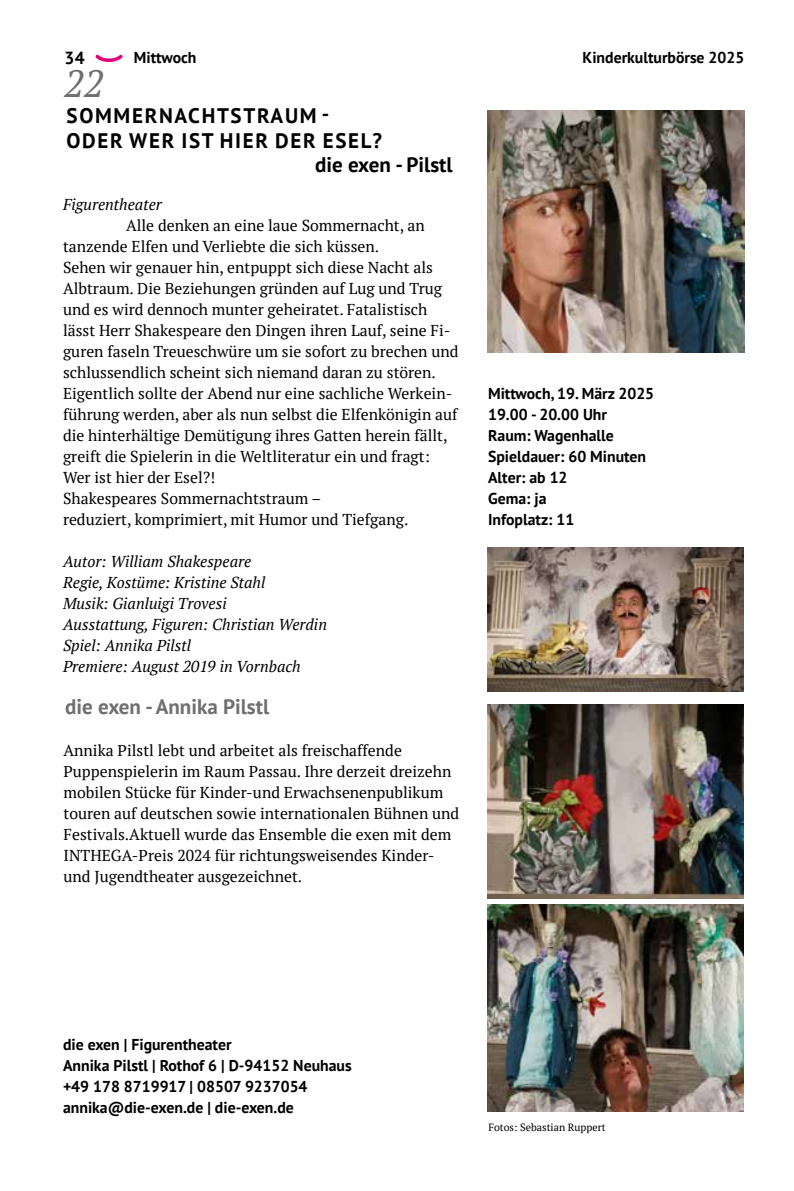
<style>
.page{position:relative;width:794px;height:1191px;background:#fff}
.page>*{position:absolute;margin:0;border:0;box-sizing:border-box;transform-origin:0 0}
.t1{font:italic 37.8px "PT Serif";color:#706f6f}
.t2{font:700 21px "PT Sans";letter-spacing:.08em;color:#000}
.t3{font:700 21px "PT Sans";color:#706f6f}
.t4{font:700 21px "PT Sans";color:#000}
.t5{font:700 17.5px "PT Sans";color:#000}
.t6{font:15.75px/21px "PT Serif";color:#000}
.t7{font:700 15.75px/21px "PT Sans";color:#000}
.t8{font:italic 15.75px/21px "PT Serif";color:#000}
.t9{font:10.5px "PT Serif";color:#000}
</style>
<div class="page">
<svg style="left:95px;top:54px;width:28px;height:8px"></svg>
<img style="left:487px;top:110px;width:257px;height:242px">
<img style="left:487px;top:905px;width:257px;height:206px">
<img style="left:487px;top:547px;width:257px;height:144px">
<img style="left:487px;top:704px;width:257px;height:194px">
<p class="t5" style="left:64px;top:46px;width:22px">34</p>
<p class="t7" style="left:134px;top:47px;width:64px">Mittwoch</p>
<p class="t7" style="left:582px;top:47px;width:163px">Kinderkulturbörse 2025</p>
<h1 class="t1" style="left:64px;top:60px;width:41px">22</h1>
<h2 class="t2" style="left:67px;top:102px;width:264px">SOMMERNACHTSTRAUM -</h2>
<h2 class="t2" style="left:67px;top:126px;width:317px">ODER WER IST HIER DER ESEL?</h2>
<h2 class="t4" style="left:315px;top:151px;width:139px">die exen - Pilstl</h2>
<p class="t8" style="left:63px;top:194px;width:100px">Figurentheater</p>
<p class="t6" style="left:63px;top:215px;width:397px;text-indent:63px">Alle denken an eine laue Sommernacht, an tanzende Elfen und Verliebte die sich küssen.<br>Sehen wir genauer hin, entpuppt sich diese Nacht als Albtraum. Die Beziehungen gründen auf Lug und Trug und es wird dennoch munter geheiratet. Fatalistisch lässt Herr Shakespeare den Dingen ihren Lauf, seine Fi&shy;guren faseln Treueschwüre um sie sofort zu brechen und schlussendlich scheint sich niemand daran zu stören.<br>Eigentlich sollte der Abend nur eine sachliche Werkein&shy;führung werden, aber als nun selbst die Elfenkönigin auf die hinterhältige Demütigung ihres Gatten herein fällt, greift die Spielerin in die Weltliteratur ein und fragt:<br>Wer ist hier der Esel?!<br>Shakespeares Sommernachtstraum –<br>reduziert, komprimiert, mit Humor und Tiefgang.</p>
<p class="t8" style="left:63px;top:551px;width:265px">Autor: William Shakespeare<br>Regie, Kostüme: Kristine Stahl<br>Musik: Gianluigi Trovesi<br>Ausstattung, Figuren: Christian Werdin<br>Spiel: Annika Pilstl<br>Premiere: August 2019 in Vornbach</p>
<h2 class="t3" style="left:65px;top:693px;width:206px">die exen - Annika Pilstl</h2>
<p class="t6" style="left:63px;top:740px;width:397px">Annika Pilstl lebt und arbeitet als freischaffende Puppenspielerin im Raum Passau. Ihre derzeit dreizehn mobilen Stücke für Kinder-und Erwachsenenpublikum touren auf deutschen sowie internationalen Bühnen und Festivals.Aktuell wurde das Ensemble die exen mit dem INTHEGA-Preis 2024 für richtungsweisendes Kinder&shy;und Jugendtheater ausgezeichnet.</p>
<p class="t7" style="left:488px;top:383px;width:168px">Mittwoch, 19. März 2025<br>19.00 - 20.00 Uhr<br>Raum: Wagenhalle<br>Spieldauer: 60 Minuten<br>Alter: ab 12<br>Gema: ja<br>Infoplatz: 11</p>
<p class="t7" style="left:63px;top:1034px;width:290px">die exen | Figurentheater<br>Annika Pilstl | Rothof 6 | D-94152 Neuhaus +49 178 8719917 | 08507 9237054 annika@die-exen.de | die-exen.de</p>
<p class="t9" style="left:488px;top:1120px;width:119px">Fotos: Sebastian Ruppert</p>
</div>
